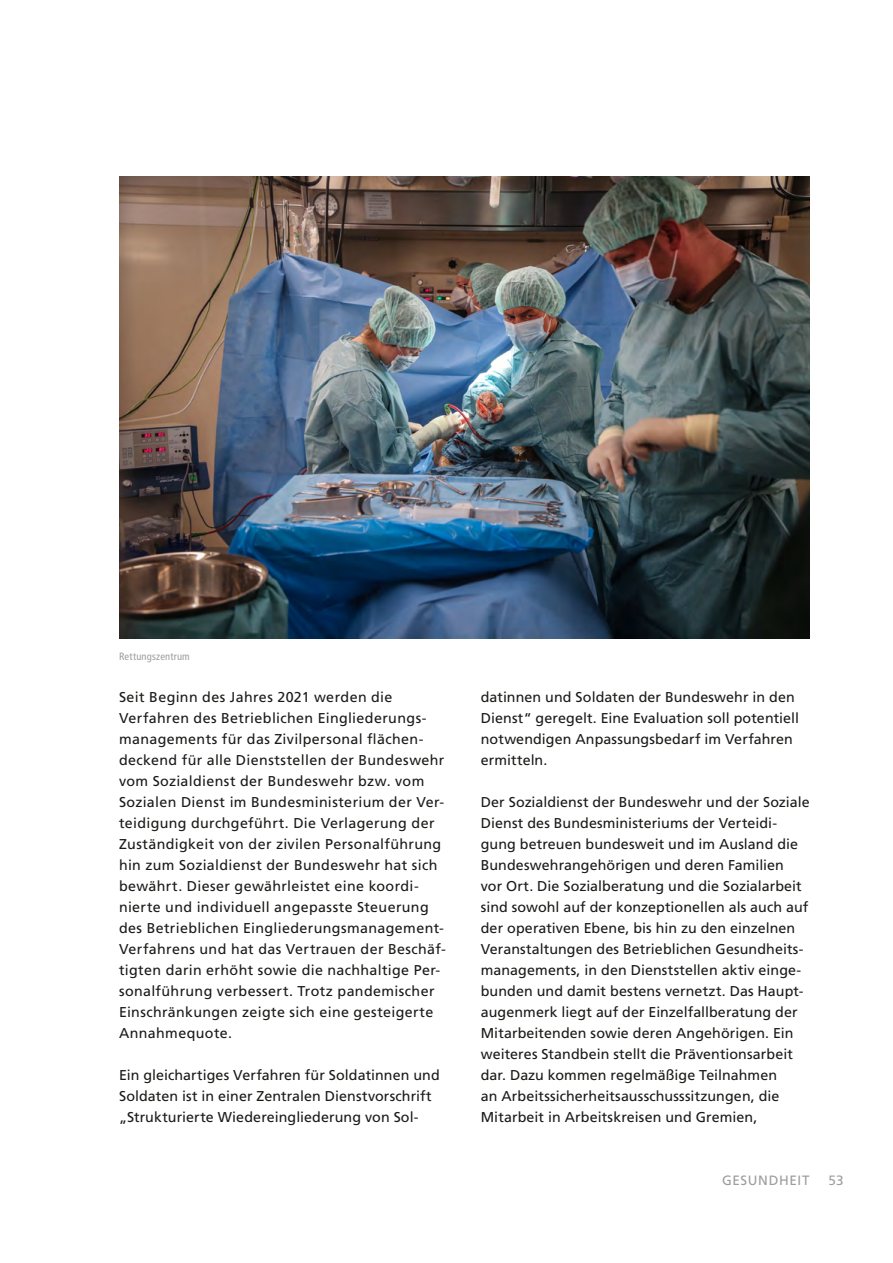
<style>
.page{position:relative;width:893px;height:1263px;background:#fff}
.page>*{position:absolute;margin:0;border:0;box-sizing:border-box;transform-origin:0 0}
.Grundtext_Inhalt{font:14.25px/21px "Frutiger LT Std";letter-spacing:.01em;color:#1a1a18}
.t1{font:13.5px "Frutiger LT Std";letter-spacing:.045em;color:#9c9d9d}
.Bildunterschrift___T{font:condensed 10.5px "Frutiger LT Std";letter-spacing:.02em;color:#9c9d9d}
</style>
<div class="page">
<img style="left:119px;top:177px;width:691px;height:462px">
<p class="Bildunterschrift___T" style="left:119px;top:650px;width:72px">Rettungszentrum</p>
<p class="Grundtext_Inhalt" style="left:119px;top:686px;width:328px">Seit Beginn des Jahres 2021 werden die Verfahren des Betrieblichen Eingliederungs&shy;managements für das Zivilpersonal flächen&shy;deckend für alle Dienststellen der Bundeswehr vom Sozialdienst der Bundeswehr bzw. vom Sozialen Dienst im Bundesministerium der Ver&shy;teidigung durchgeführt. Die Verlagerung der Zuständigkeit von der zivilen Personalführung hin zum Sozialdienst der Bundeswehr hat sich bewährt. Dieser gewährleistet eine koordi&shy;nierte und individuell angepasste Steuerung des Betrieblichen Eingliederungsmanagement-Verfahrens und hat das Vertrauen der Beschäf&shy;tigten darin erhöht sowie die nachhaltige Per&shy;sonalführung verbessert. Trotz pandemischer Einschränkungen zeigte sich eine gesteigerte Annahmequote.</p>
<p class="Grundtext_Inhalt" style="left:119px;top:1064px;width:322px">Ein gleichartiges Verfahren für Soldatinnen und<br>Soldaten ist in einer Zentralen Dienstvorschrift „Strukturierte Wiedereingliederung von Sol-</p>
<p class="Grundtext_Inhalt" style="left:481px;top:686px;width:320px">datinnen und Soldaten der Bundeswehr in den Dienst“ geregelt. Eine Evaluation soll potentiell notwendigen Anpassungsbedarf im Verfahren ermitteln.</p>
<p class="Grundtext_Inhalt" style="left:481px;top:791px;width:330px">Der Sozialdienst der Bundeswehr und der Soziale Dienst des Bundesministeriums der Verteidi&shy;gung betreuen bundesweit und im Ausland die Bundeswehrangehörigen und deren Familien<br>vor Ort. Die Sozialberatung und die Sozialarbeit sind sowohl auf der konzeptionellen als auch auf der operativen Ebene, bis hin zu den einzelnen Veranstaltungen des Betrieblichen Gesundheits&shy;managements, in den Dienststellen aktiv einge&shy;bunden und damit bestens vernetzt. Das Haupt&shy;augenmerk liegt auf der Einzelfallberatung der Mitarbeitenden sowie deren Angehörigen. Ein weiteres Standbein stellt die Präventionsarbeit dar. Dazu kommen regelmäßige Teilnahmen<br>an Arbeitssicherheitsausschusssitzungen, die Mitarbeit in Arbeitskreisen und Gremien,</p>
<p class="t1" style="left:722px;top:1172px;width:89px">GESUNDHEIT</p>
<p class="t1" style="left:829px;top:1172px;width:17px">53</p>
</div>
